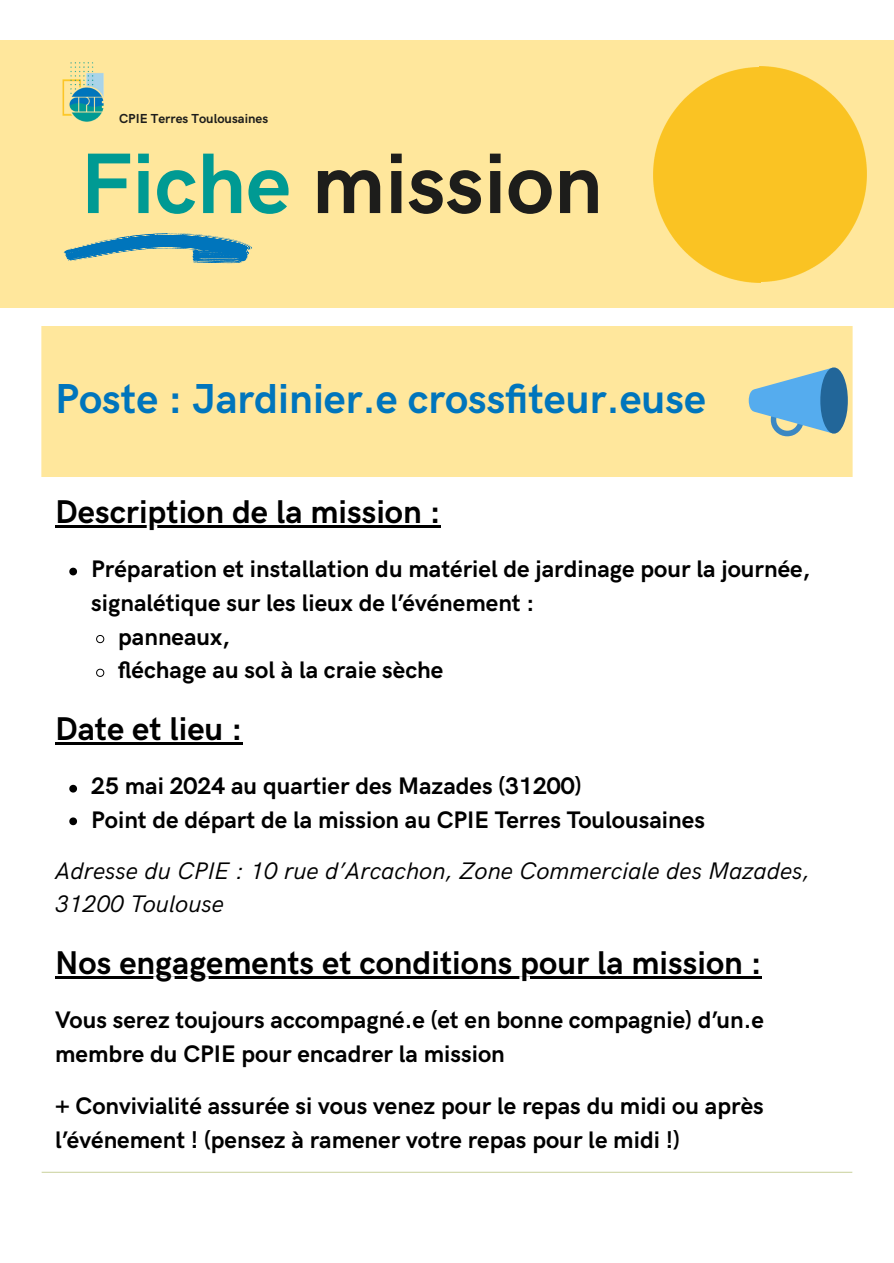
<style>
.page{position:relative;width:894px;height:1263px;background:#fff}
.page>*{position:absolute;margin:0;border:0;box-sizing:border-box;transform-origin:0 0}
.t1{font:700 86.1px "HK Grotesk";color:#1d1d1b}
.t2{font:700 42px "HK Grotesk";color:#0075bc}
.t3{font:700 33px "HK Grotesk";color:#000}
.t4{font:700 24px/33.8px "HK Grotesk";color:#000}
.t5{font:italic 24px/33.8px "HK Grotesk";color:#000}
.t6{font:700 13.05px "HK Grotesk";color:#1d1d1b}
.s1{color:#009a93}
</style>
<div class="page">
<div style="left:0;top:40px;width:893px;height:268px;background:#ffe79c"></div>
<svg style="left:63px;top:233px;width:189px;height:31px"></svg>
<img style="left:62px;top:62px;width:42px;height:60px">
<img style="left:653px;top:67px;width:213px;height:215px">
<div style="left:42px;top:326px;width:810px;height:151px;background:#ffe79c"></div>
<hr style="left:55px;top:525px;width:385px;height:3px;background:#000">
<hr style="left:55px;top:743px;width:187px;height:2px;background:#000">
<hr style="left:55px;top:977px;width:706px;height:2px;background:#000">
<svg style="left:69px;top:568px;width:8px;height:7px"></svg>
<svg style="left:96px;top:635px;width:8px;height:8px"></svg>
<svg style="left:96px;top:668px;width:8px;height:9px"></svg>
<svg style="left:69px;top:785px;width:8px;height:7px"></svg>
<svg style="left:69px;top:817px;width:8px;height:8px"></svg>
<hr style="left:42px;top:1172px;width:810px;height:1px;background:#ced5a5">
<div style="left:748px;top:367px;width:99px;height:69px;background:#ffe79c"></div>
<p class="t6" style="left:119px;top:111px;width:150px">CPIE Terres Toulousaines</p>
<p class="t1" style="left:80px;top:136px;width:523px"><span class="s1">Fiche</span> mission</p>
<p class="t2" style="left:55px;top:375px;width:652px">Poste : Jardinier.e crossfiteur.euse</p>
<h1 class="t3" style="left:55px;top:493px;width:387px">Description de la mission :</h1>
<p class="t4" style="left:91px;top:553px;width:720px">Préparation et installation du matériel de jardinage pour la journée, signalétique sur les lieux de l’événement :</p>
<p class="t4" style="left:118px;top:621px;width:113px">panneaux,</p>
<p class="t4" style="left:118px;top:654px;width:326px">fléchage au sol à la craie sèche</p>
<h1 class="t3" style="left:55px;top:711px;width:188px">Date et lieu :</h1>
<p class="t4" style="left:91px;top:770px;width:491px">25 mai 2024 au quartier des Mazades (31200)</p>
<p class="t4" style="left:91px;top:804px;width:615px">Point de départ de la mission au CPIE Terres Toulousaines</p>
<p class="t5" style="left:55px;top:855px;width:756px">Adresse du CPIE : 10 rue d’Arcachon, Zone Commerciale des Mazades,<br>31200 Toulouse</p>
<h1 class="t3" style="left:55px;top:945px;width:708px">Nos engagements et conditions pour la mission :</h1>
<h2 class="t4" style="left:55px;top:1004px;width:710px">Vous serez toujours accompagné.e (et en bonne compagnie) d’un.e membre du CPIE pour encadrer la mission</h2>
<h2 class="t4" style="left:55px;top:1090px;width:710px">+ Convivialité assurée si vous venez pour le repas du midi ou après l’événement ! (pensez à ramener votre repas pour le midi !)</h2>
</div>
